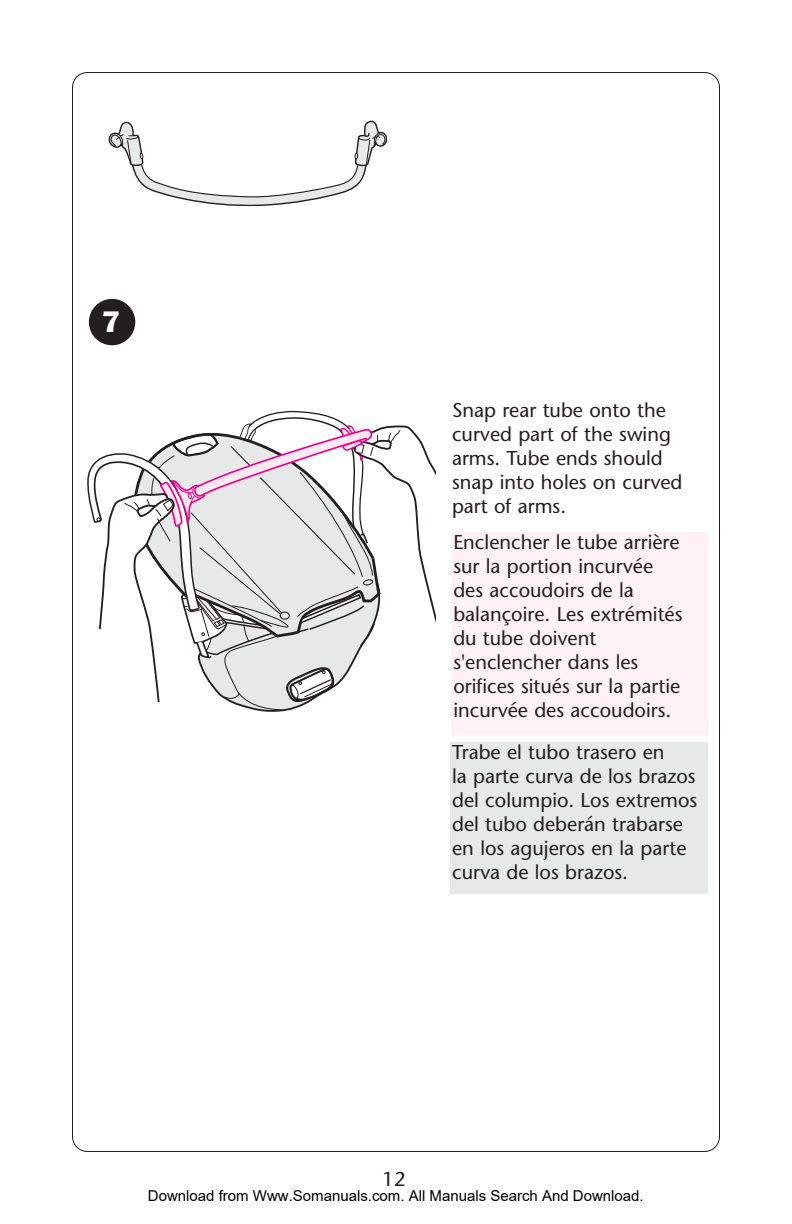
<style>
.page{position:relative;width:792px;height:1224px;background:#fff}
.page>*{position:absolute;margin:0;border:0;box-sizing:border-box;transform-origin:0 0}
.t1{font:700 30.8px "Britannic";color:#fff}
.t2{font:20px/24px "Stone Sans";color:#231f20}
.t3{font:15px "Arial";color:#000}
</style>
<div class="page">
<div style="left:89px;top:299px;width:46px;height:46px;background:#231f20;border-radius:50%"></div>
<svg style="left:109px;top:121px;width:278px;height:85px"></svg>
<svg style="left:87px;top:410px;width:349px;height:302px"></svg>
<div style="left:450px;top:742px;width:258px;height:152px;background:#e7e8e8"></div>
<div style="left:451px;top:532px;width:258px;height:203px;background:#fef2f7"></div>
<h1 class="t1" style="left:102px;top:304px;width:20px">7</h1>
<p class="t2" style="left:452px;top:400px;width:232px">Snap rear tube onto the curved part of the swing arms. Tube ends should snap into holes on curved part of arms.</p>
<p class="t2" style="left:453px;top:532px;width:231px">Enclencher le tube arrière sur la portion incurvée des accoudoirs de la balançoire. Les extrémités du tube doivent s'enclencher dans les orifices situés sur la partie incurvée des accoudoirs.</p>
<p class="t2" style="left:452px;top:742px;width:247px">Trabe el tubo trasero en<br>la parte curva de los brazos del columpio. Los extremos del tubo deberán trabarse en los agujeros en la parte curva de los brazos.</p>
<p class="t2" style="left:383px;top:1169px;width:24px">12</p>
<p class="t3" style="left:148px;top:1187px;width:497px">Download from Www.Somanuals.com. All Manuals Search And Download.</p>
</div>
